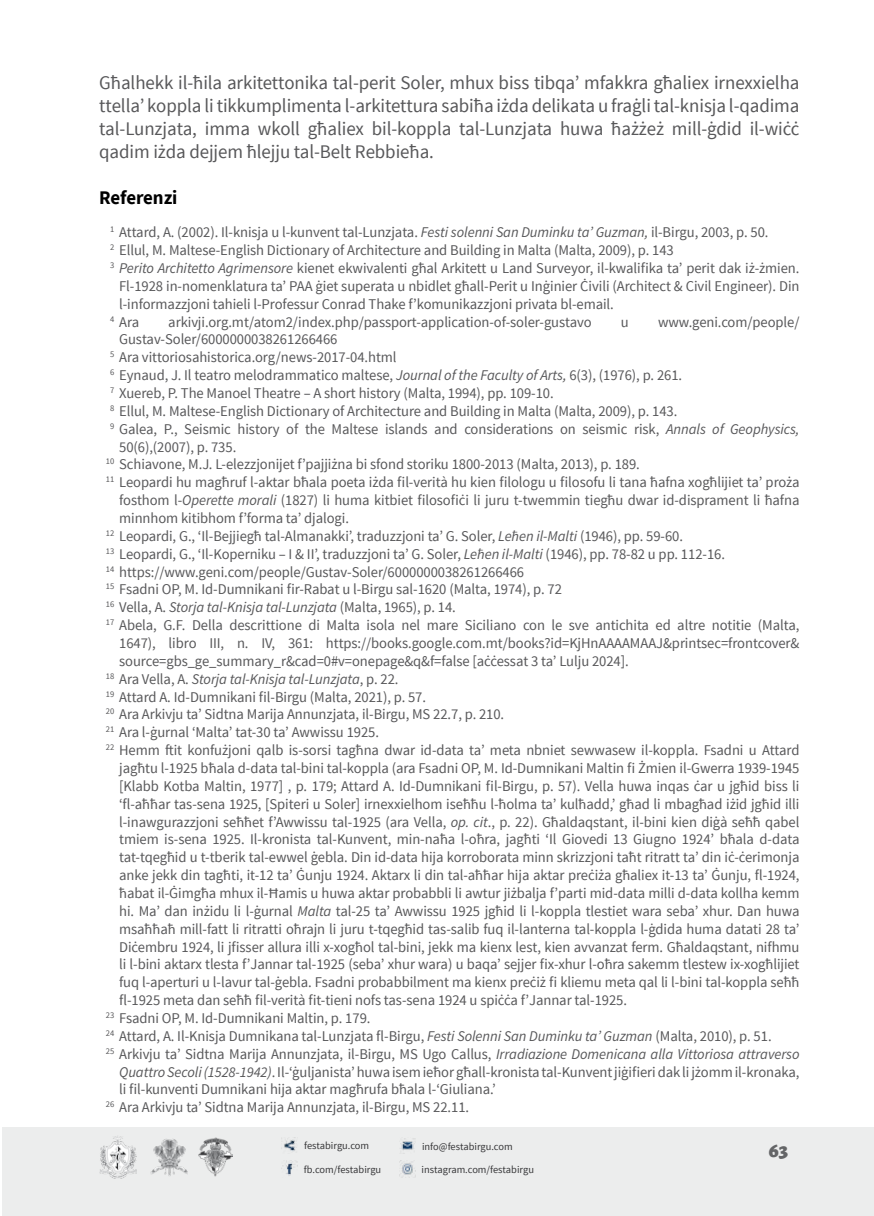
<style>
.page{position:relative;width:874px;height:1216px;background:#fff}
.page>*{position:absolute;margin:0;border:0;box-sizing:border-box;transform-origin:0 0}
.t1{font:900 21px "Alegreya";color:#646567}
.t2{font:19.25px/23.1px "Source Sans Pro";letter-spacing:-.005em;color:#58585a;text-align:justify}
.t3{font:700 19.25px "Source Sans Pro";letter-spacing:-.01em;color:#000}
.t4{font:14.88px "Source Sans Pro";letter-spacing:-.005em;color:#58585a}
.t5{font:italic 14.88px "Source Sans Pro";letter-spacing:-.005em;color:#58585a}
.t6{font:10.33px "Source Sans Pro";color:#373739}
.s1{font-style:italic}
.s2{font-style:normal}
</style>
<div class="page">
<div style="left:2px;top:1127px;width:871px;height:88px;background:#eceded"></div>
<img style="left:400px;top:1138px;width:15px;height:12px">
<img style="left:281px;top:1137px;width:16px;height:14px">
<img style="left:100px;top:1136px;width:36px;height:42px">
<img style="left:150px;top:1139px;width:37px;height:37px">
<img style="left:199px;top:1137px;width:33px;height:39px">
<img style="left:281px;top:1160px;width:17px;height:16px">
<img style="left:399px;top:1160px;width:14px;height:16px">
<p class="t2" style="left:99px;top:71px;width:701px">Għalhekk il‑ħila arkitettonika tal‑perit Soler, mhux biss tibqa’ mfakkra għaliex irnexxielha ttella’ koppla li tikkumplimenta l‑arkitettura sabiħa iżda delikata u fraġli tal‑knisja l‑qadima tal‑Lunzjata, imma wkoll għaliex bil‑koppla tal‑Lunzjata huwa ħażżeż mill‑ġdid il‑wiċċ qadim iżda dejjem ħlejju tal‑Belt Rebbieħa.</p>
<p class="t3" style="left:99px;top:185px;width:80px">Referenzi</p>
<p class="t4" style="left:110px;top:223px;width:659px"><sup>1</sup> Attard, A. (2002). Il‑knisja u l‑kunvent tal‑Lunzjata. <span class="s1">Festi solenni San Duminku ta’ Guzman,</span> il‑Birgu, 2003, p. 50.</p>
<p class="t4" style="left:110px;top:241px;width:565px"><sup>2</sup> Ellul, M. Maltese‑English Dictionary of Architecture and Building in Malta (Malta, 2009), p. 143</p>
<p class="t4" style="left:110px;top:259px;width:690px"><sup>3</sup> <span class="s1">Perito Architetto Agrimensore</span> kienet ekwivalenti għal Arkitett u Land Surveyor, il‑kwalifika ta’ perit dak iż‑żmien.</p>
<p class="t4" style="left:119px;top:276px;width:681px">Fl‑1928 in‑nomenklatura ta’ PAA ġiet superata u nbidlet għall‑Perit u Inġinier Ċivili (Architect &amp; Civil Engineer). Din</p>
<p class="t4" style="left:119px;top:294px;width:496px">l‑informazzjoni tahieli l‑Professur Conrad Thake f’komunikazzjoni privata bl‑email.</p>
<p class="t4" style="left:110px;top:312px;width:31px"><sup>4</sup> Ara</p>
<p class="t4" style="left:168px;top:312px;width:425px">arkivji.org.mt/atom2/index.php/passport‑application‑of‑soler‑gustavo</p>
<p class="t4" style="left:620px;top:312px;width:9px">u</p>
<p class="t4" style="left:657px;top:312px;width:143px">www.geni.com/people/</p>
<p class="t4" style="left:119px;top:330px;width:220px">Gustav‑Soler/6000000038261266466</p>
<p class="t4" style="left:110px;top:348px;width:288px"><sup>5</sup> Ara vittoriosahistorica.org/news‑2017‑04.html</p>
<p class="t4" style="left:110px;top:366px;width:573px"><sup>6</sup> Eynaud, J. Il teatro melodrammatico maltese, <span class="s1">Journal of the Faculty of Arts,</span> 6(3), (1976), p. 261.</p>
<p class="t4" style="left:110px;top:384px;width:445px"><sup>7</sup> Xuereb, P. The Manoel Theatre – A short history (Malta, 1994), pp. 109‑10.</p>
<p class="t4" style="left:110px;top:401px;width:568px"><sup>8</sup> Ellul, M. Maltese‑English Dictionary of Architecture and Building in Malta (Malta, 2009), p. 143.</p>
<p class="t4" style="left:110px;top:419px;width:690px"><sup>9</sup> Galea, P., Seismic history of the Maltese islands and considerations on seismic risk, <span class="s1">Annals of Geophysics,</span></p>
<p class="t4" style="left:119px;top:437px;width:119px">50(6),(2007), p. 735.</p>
<p class="t4" style="left:106px;top:455px;width:535px"><sup>10</sup> Schiavone, M.J. L‑elezzjonijet f’pajjiżna bi sfond storiku 1800‑2013 (Malta, 2013), p. 189.</p>
<p class="t4" style="left:106px;top:473px;width:694px"><sup>11</sup> Leopardi hu magħruf l‑aktar bħala poeta iżda fil‑verità hu kien filologu u filosofu li tana ħafna xogħlijiet ta’ proża</p>
<p class="t4" style="left:119px;top:491px;width:681px">fosthom l‑<span class="s1">Operette morali</span> (1827) li huma kitbiet filosofiċi li juru t‑twemmin tiegħu dwar id‑disprament li ħafna</p>
<p class="t4" style="left:119px;top:509px;width:231px">minnhom kitibhom f’forma ta’ djalogi.</p>
<p class="t4" style="left:106px;top:526px;width:578px"><sup>12</sup> Leopardi, G., ‘Il‑Bejjiegħ tal‑Almanakki’, traduzzjoni ta’ G. Soler, <span class="s1">Leħen il‑Malti</span> (1946), pp. 59‑60.</p>
<p class="t4" style="left:106px;top:544px;width:620px"><sup>13</sup> Leopardi, G., ‘Il‑Koperniku – I &amp; II’, traduzzjoni ta’ G. Soler, <span class="s1">Leħen il‑Malti</span> (1946), pp. 78‑82 u pp. 112‑16.</p>
<p class="t4" style="left:106px;top:562px;width:419px"><sup>14</sup> https://www.geni.com/people/Gustav‑Soler/6000000038261266466</p>
<p class="t4" style="left:106px;top:580px;width:457px"><sup>15</sup> Fsadni OP, M. Id‑Dumnikani fir‑Rabat u l‑Birgu sal‑1620 (Malta, 1974), p. 72</p>
<p class="t5" style="left:106px;top:598px;width:351px"><sup>16</sup> <span class="s2">Vella, A.</span> Storja tal‑Knisja tal‑Lunzjata <span class="s2">(Malta, 1965), p. 14.</span></p>
<p class="t4" style="left:106px;top:616px;width:694px"><sup>17</sup> Abela, G.F. Della descrittione di Malta isola nel mare Siciliano con le sve antichita ed altre notitie (Malta,</p>
<p class="t4" style="left:119px;top:633px;width:681px">1647), libro III, n. IV, 361: https://books.google.com.mt/books?id=KjHnAAAAMAAJ&amp;printsec=frontcover&amp;</p>
<p class="t4" style="left:119px;top:651px;width:511px">source=gbs_ge_summary_r&amp;cad=0#v=onepage&amp;q&amp;f=false [aċċessat 3 ta’ Lulju 2024].</p>
<p class="t5" style="left:106px;top:669px;width:294px"><sup>18</sup> <span class="s2">Ara Vella, A.</span> Storja tal‑Knisja tal‑Lunzjata<span class="s2">, p. 22.</span></p>
<p class="t4" style="left:106px;top:687px;width:321px"><sup>19</sup> Attard A. Id‑Dumnikani fil‑Birgu (Malta, 2021), p. 57.</p>
<p class="t4" style="left:106px;top:705px;width:400px"><sup>20</sup> Ara Arkivju ta’ Sidtna Marija Annunzjata, il‑Birgu, MS 22.7, p. 210.</p>
<p class="t4" style="left:106px;top:723px;width:274px"><sup>21</sup> Ara l‑ġurnal ‘Malta’ tat‑30 ta’ Awwissu 1925.</p>
<p class="t4" style="left:106px;top:741px;width:694px"><sup>22</sup> Hemm ftit konfużjoni qalb is‑sorsi tagħna dwar id‑data ta’ meta nbniet sewwasew il‑koppla. Fsadni u Attard</p>
<p class="t4" style="left:119px;top:758px;width:681px">jagħtu l‑1925 bħala d‑data tal‑bini tal‑koppla (ara Fsadni OP, M. Id‑Dumnikani Maltin fi Żmien il‑Gwerra 1939‑1945</p>
<p class="t4" style="left:119px;top:776px;width:681px">[Klabb Kotba Maltin, 1977] , p. 179; Attard A. Id‑Dumnikani fil‑Birgu, p. 57). Vella huwa inqas ċar u jgħid biss li</p>
<p class="t4" style="left:119px;top:794px;width:681px">‘fl‑aħħar tas‑sena 1925, [Spiteri u Soler] irnexxielhom iseħħu l‑ħolma ta’ kulħadd,’ għad li mbagħad iżid jgħid illi</p>
<p class="t4" style="left:119px;top:812px;width:681px">l‑inawgurazzjoni seħħet f’Awwissu tal‑1925 (ara Vella, <span class="s1">op. cit</span>., p. 22). Għaldaqstant, il‑bini kien diġà seħħ qabel</p>
<p class="t4" style="left:119px;top:830px;width:681px">tmiem is‑sena 1925. Il‑kronista tal‑Kunvent, min‑naħa l‑oħra, jagħti ‘Il Giovedi 13 Giugno 1924’ bħala d‑data</p>
<p class="t4" style="left:119px;top:848px;width:681px">tat‑tqegħid u t‑tberik tal‑ewwel ġebla. Din id‑data hija korroborata minn skrizzjoni taħt ritratt ta’ din iċ‑ċerimonja</p>
<p class="t4" style="left:119px;top:866px;width:681px">anke jekk din tagħti, it‑12 ta’ Ġunju 1924. Aktarx li din tal‑aħħar hija aktar preċiża għaliex it‑13 ta’ Ġunju, fl‑1924,</p>
<p class="t4" style="left:119px;top:883px;width:681px">ħabat il‑Ġimgħa mhux il‑Ħamis u huwa aktar probabbli li awtur jiżbalja f’parti mid‑data milli d‑data kollha kemm</p>
<p class="t4" style="left:119px;top:901px;width:681px">hi. Ma’ dan inżidu li l‑ġurnal <span class="s1">Malta</span> tal‑25 ta’ Awwissu 1925 jgħid li l‑koppla tlestiet wara seba’ xhur. Dan huwa</p>
<p class="t4" style="left:119px;top:919px;width:681px">msaħħaħ mill‑fatt li ritratti oħrajn li juru t‑tqegħid tas‑salib fuq il‑lanterna tal‑koppla l‑ġdida huma datati 28 ta’</p>
<p class="t4" style="left:119px;top:937px;width:681px">Diċembru 1924, li jfisser allura illi x‑xogħol tal‑bini, jekk ma kienx lest, kien avvanzat ferm. Għaldaqstant, nifhmu</p>
<p class="t4" style="left:119px;top:955px;width:681px">li l‑bini aktarx tlesta f’Jannar tal‑1925 (seba’ xhur wara) u baqa’ sejjer fix‑xhur l‑oħra sakemm tlestew ix‑xogħlijiet</p>
<p class="t4" style="left:119px;top:973px;width:681px">fuq l‑aperturi u l‑lavur tal‑ġebla. Fsadni probabbilment ma kienx preċiż fi kliemu meta qal li l‑bini tal‑koppla seħħ</p>
<p class="t4" style="left:119px;top:990px;width:509px">fl‑1925 meta dan seħħ fil‑verità fit‑tieni nofs tas‑sena 1924 u spiċċa f’Jannar tal‑1925.</p>
<p class="t4" style="left:106px;top:1008px;width:266px"><sup>23</sup> Fsadni OP, M. Id‑Dumnikani Maltin, p. 179.</p>
<p class="t4" style="left:106px;top:1026px;width:667px"><sup>24</sup> Attard, A. Il‑Knisja Dumnikana tal‑Lunzjata fl‑Birgu, <span class="s1">Festi Solenni San Duminku ta’ Guzman</span> (Malta, 2010), p. 51.</p>
<p class="t4" style="left:106px;top:1044px;width:694px"><sup>25</sup> Arkivju ta’ Sidtna Marija Annunzjata, il‑Birgu, MS Ugo Callus, <span class="s1">Irradiazione Domenicana alla Vittoriosa attraverso</span></p>
<p class="t4" style="left:119px;top:1062px;width:681px"><span class="s1">Quattro Secoli (1528‑1942)</span>. Il‑‘ġuljanista’ huwa isem ieħor għall‑kronista tal‑Kunvent jiġifieri dak li jżomm il‑kronaka,</p>
<p class="t4" style="left:119px;top:1080px;width:378px">li fil‑kunventi Dumnikani hija aktar magħrufa bħala l‑‘Giuliana.’</p>
<p class="t4" style="left:106px;top:1098px;width:364px"><sup>26</sup> Ara Arkivju ta’ Sidtna Marija Annunzjata, il‑Birgu, MS 22.11.</p>
<h1 class="t1" style="left:768px;top:1135px;width:21px">63</h1>
<p class="t6" style="left:304px;top:1139px;width:67px">festabirgu.com</p>
<p class="t6" style="left:422px;top:1139px;width:92px">info@festabirgu.com</p>
<p class="t6" style="left:304px;top:1163px;width:79px">fb.com/festabirgu</p>
<p class="t6" style="left:421px;top:1163px;width:114px">instagram.com/festabirgu</p>
</div>
